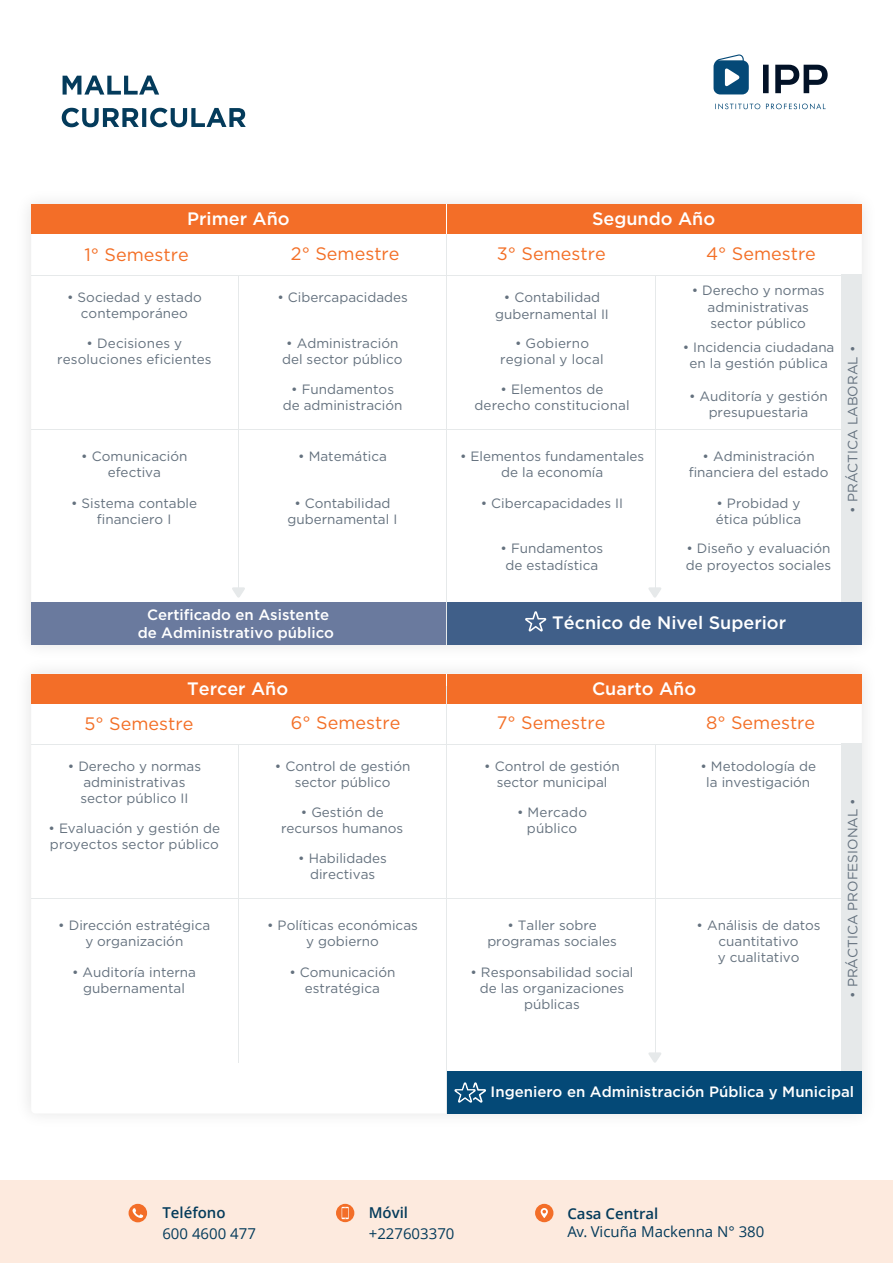
<style>
.page{position:relative;width:893px;height:1263px;background:#fff}
.page>*{position:absolute;margin:0;border:0;box-sizing:border-box;transform-origin:0 0}
.t1{font:18px "Gotham";color:#f36f26}
.t2{font:500 18px "Gotham";color:#fff}
.t3{font:500 15px/18px "Gotham";color:#fff;text-align:center}
.t4{font:15px "Open Sans";color:#043b5b}
.t5{font:600 15px "Open Sans";color:#043b5b}
.t6{font:13.5px/16.2px "Gotham";color:#64717e;text-align:center}
</style>
<div class="page">
<div style="left:447px;top:602px;width:415px;height:43px;background:#405f89"></div>
<div style="left:31px;top:602px;width:415px;height:43px;background:#6a7a9e"></div>
<div style="left:447px;top:1071px;width:415px;height:42px;background:#044977"></div>
<svg style="left:525px;top:611px;width:21px;height:21px"></svg>
<svg style="left:454px;top:1082px;width:32px;height:21px"></svg>
<div style="left:31px;top:674px;width:831px;height:29px;background:#f36e28"></div>
<div style="left:31px;top:204px;width:831px;height:30px;background:#f36e28"></div>
<svg style="left:713px;top:54px;width:115px;height:55px"></svg>
<svg style="left:63px;top:76px;width:96px;height:19px"></svg>
<svg style="left:62px;top:108px;width:184px;height:19px"></svg>
<hr style="left:446px;top:215px;width:1px;height:430px;background:#e6e9ea">
<hr style="left:446px;top:204px;width:1px;height:30px;background:#fff">
<hr style="left:238px;top:275px;width:1px;height:316px;background:#e6e9ea">
<hr style="left:655px;top:275px;width:1px;height:315px;background:#e6e9ea">
<hr style="left:238px;top:744px;width:1px;height:319px;background:#e6e9ea">
<hr style="left:655px;top:744px;width:1px;height:315px;background:#e6e9ea">
<hr style="left:31px;top:429px;width:812px;height:1px;background:#e6e9ea">
<hr style="left:31px;top:275px;width:812px;height:1px;background:#e6e9ea">
<hr style="left:31px;top:744px;width:812px;height:1px;background:#e6e9ea">
<div style="left:841px;top:275px;width:21px;height:327px;background:#e6e9ea"></div>
<hr style="left:446px;top:685px;width:1px;height:428px;background:#e6e9ea">
<hr style="left:31px;top:898px;width:831px;height:1px;background:#e6e9ea">
<div style="left:841px;top:744px;width:21px;height:327px;background:#e6e9ea"></div>
<svg style="left:232px;top:587px;width:13px;height:11px"></svg>
<svg style="left:648px;top:587px;width:13px;height:11px"></svg>
<svg style="left:648px;top:1052px;width:13px;height:11px"></svg>
<div style="left:0;top:1180px;width:893px;height:83px;background:#fdeade"></div>
<div style="left:129px;top:1204px;width:18px;height:18px;background:#f36e28;border-radius:50%"></div>
<svg style="left:132px;top:1208px;width:11px;height:10px"></svg>
<svg style="left:336px;top:1204px;width:18px;height:18px"></svg>
<svg style="left:342px;top:1207px;width:7px;height:12px"></svg>
<div style="left:535px;top:1204px;width:18px;height:18px;background:#f36e28;border-radius:50%"></div>
<svg style="left:541px;top:1208px;width:7px;height:10px"></svg>
<h1 class="t2" style="left:187px;top:208px;width:104px">Primer Año</h1>
<h1 class="t2" style="left:592px;top:208px;width:125px">Segundo Año</h1>
<h1 class="t1" style="left:85px;top:245px;width:106px">1° Semestre</h1>
<h1 class="t1" style="left:291px;top:244px;width:110px">2° Semestre</h1>
<h1 class="t1" style="left:497px;top:244px;width:110px">3° Semestre</h1>
<h1 class="t1" style="left:706px;top:244px;width:111px">4° Semestre</h1>
<p class="t6" style="left:495px;top:289px;width:115px">• Contabilidad gubernamental II</p>
<p class="t6" style="left:692px;top:282px;width:134px">• Derecho y normas administrativas sector público</p>
<p class="t6" style="left:67px;top:289px;width:136px">• Sociedad y estado contemporáneo</p>
<p class="t6" style="left:277px;top:289px;width:132px">• Cibercapacidades</p>
<p class="t6" style="left:57px;top:335px;width:156px">• Decisiones y resoluciones eficientes</p>
<p class="t6" style="left:282px;top:335px;width:122px">• Administración del sector público</p>
<p class="t6" style="left:283px;top:381px;width:121px">• Fundamentos de administración</p>
<p class="t6" style="left:500px;top:335px;width:105px">• Gobierno regional y local</p>
<p class="t6" style="left:474px;top:381px;width:157px">• Elementos de derecho constitucional</p>
<p class="t6" style="left:683px;top:339px;width:153px">• Incidencia ciudadana en la gestión pública</p>
<p class="t6" style="left:689px;top:387px;width:140px">• Auditoría y gestión presupuestaria</p>
<p class="t6" style="left:81px;top:448px;width:108px">• Comunicación efectiva</p>
<p class="t6" style="left:71px;top:495px;width:128px">• Sistema contable financiero I</p>
<p class="t6" style="left:298px;top:448px;width:90px">• Matemática</p>
<p class="t6" style="left:287px;top:495px;width:111px">• Contabilidad gubernamental I</p>
<p class="t6" style="left:460px;top:448px;width:186px">• Elementos fundamentales de la economía</p>
<p class="t6" style="left:481px;top:495px;width:144px">• Cibercapacidades II</p>
<p class="t6" style="left:500px;top:540px;width:104px">• Fundamentos de estadística</p>
<p class="t6" style="left:689px;top:448px;width:141px">• Administración financiera del estado</p>
<p class="t6" style="left:716px;top:495px;width:87px;text-align:left">• Probidad y ética pública</p>
<p class="t6" style="left:686px;top:540px;width:147px;text-align:left">• Diseño y evaluación de proyectos sociales</p>
<p class="t6" style="left:844px;top:513px;width:168px;rotate:-90deg">• PRÁCTICA LABORAL •</p>
<p class="t3" style="left:138px;top:605px;width:198px">Certificado en Asistente de Administrativo público</p>
<h1 class="t2" style="left:552px;top:612px;width:235px">Técnico de Nivel Superior</h1>
<h1 class="t2" style="left:187px;top:678px;width:103px">Tercer Año</h1>
<h1 class="t2" style="left:592px;top:678px;width:106px">Cuarto Año</h1>
<h1 class="t1" style="left:85px;top:714px;width:110px">5° Semestre</h1>
<h1 class="t1" style="left:291px;top:713px;width:111px">6° Semestre</h1>
<h1 class="t1" style="left:497px;top:713px;width:110px">7° Semestre</h1>
<h1 class="t1" style="left:706px;top:713px;width:111px">8° Semestre</h1>
<p class="t6" style="left:484px;top:758px;width:137px">• Control de gestión sector municipal</p>
<p class="t6" style="left:275px;top:758px;width:137px">• Control de gestión sector público</p>
<p class="t6" style="left:68px;top:758px;width:135px">• Derecho y normas administrativas sector público II</p>
<p class="t6" style="left:700px;top:758px;width:117px">• Metodología de la investigación</p>
<p class="t6" style="left:281px;top:803px;width:124px">• Gestión de recursos humanos</p>
<p class="t6" style="left:517px;top:804px;width:71px">• Mercado público</p>
<p class="t6" style="left:49px;top:820px;width:173px;text-align:left">• Evaluación y gestión de proyectos sector público</p>
<p class="t6" style="left:298px;top:850px;width:90px">• Habilidades directivas</p>
<p class="t6" style="left:58px;top:917px;width:154px">• Dirección estratégica y organización</p>
<p class="t6" style="left:72px;top:964px;width:125px">• Auditoría interna gubernamental</p>
<p class="t6" style="left:267px;top:917px;width:152px">• Políticas económicas y gobierno</p>
<p class="t6" style="left:289px;top:963px;width:108px">• Comunicación estratégica</p>
<p class="t6" style="left:487px;top:917px;width:131px">• Taller sobre programas sociales</p>
<p class="t6" style="left:697px;top:917px;width:126px">• Análisis de datos cuantitativo<br>y cualitativo</p>
<p class="t6" style="left:470px;top:964px;width:164px">• Responsabilidad social de las organizaciones públicas</p>
<p class="t6" style="left:844px;top:998px;width:201px;rotate:-90deg">• PRÁCTICA PROFESIONAL •</p>
<p class="t3" style="left:491px;top:1082px;width:365px">Ingeniero en Administración Pública y Municipal</p>
<p class="t5" style="left:162px;top:1202px;width:65px">Teléfono</p>
<p class="t5" style="left:369px;top:1202px;width:41px">Móvil</p>
<p class="t4" style="left:369px;top:1223px;width:87px">+227603370</p>
<p class="t4" style="left:162px;top:1223px;width:95px">600 4600 477</p>
<p class="t5" style="left:567px;top:1203px;width:92px">Casa Central</p>
<p class="t4" style="left:567px;top:1221px;width:198px">Av. Vicuña Mackenna N° 380</p>
</div>
